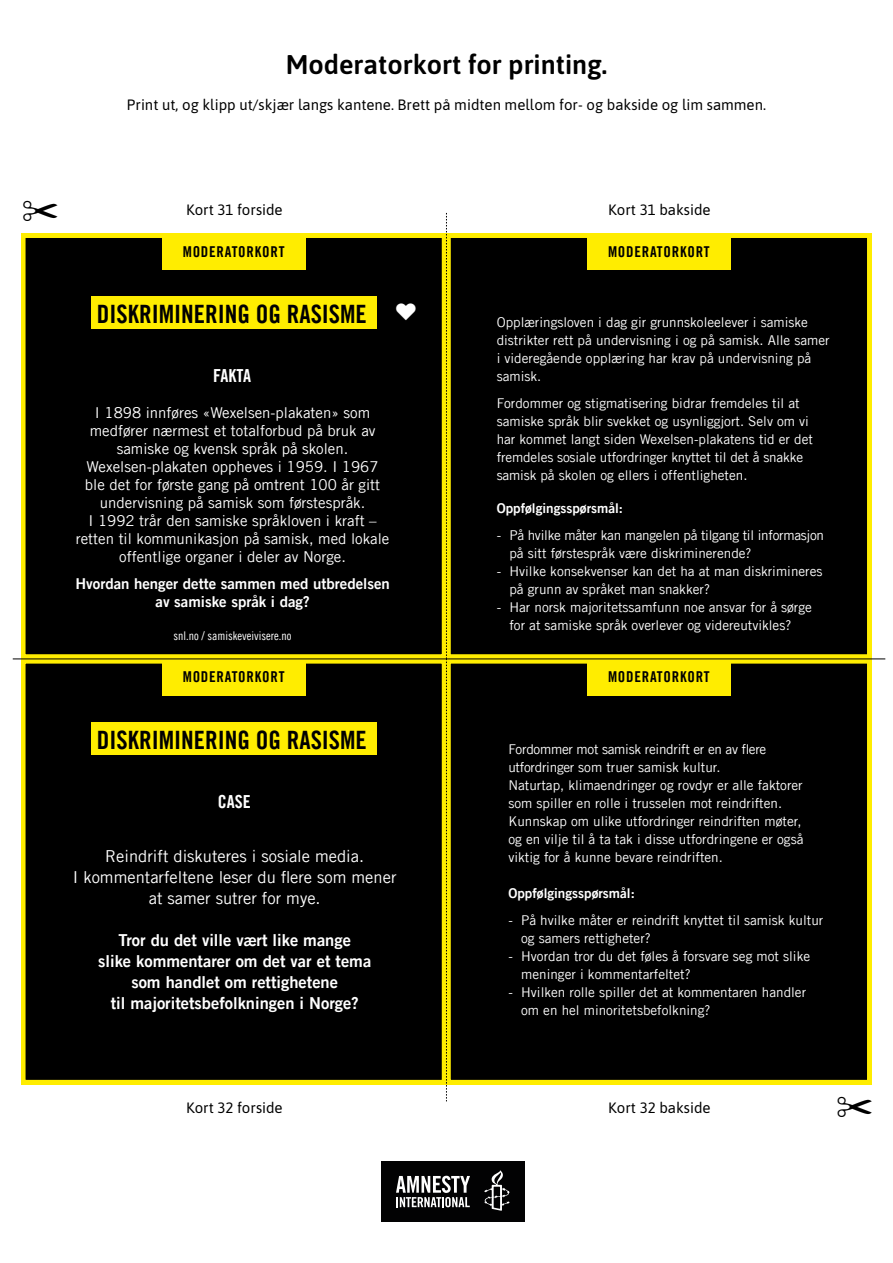
<style>
.page{position:relative;width:893px;height:1263px;background:#fff}
.page>*{position:absolute;margin:0;border:0;box-sizing:border-box;transform-origin:0 0}
.t1{font:600 27px "Asap";color:#000}
.t2{font:25.35px "Amnesty Trade Gothic Bd Cn 20";color:#000}
.t3{font:22.5px "Inter";color:#fff}
.t4{font:18px "Amnesty Trade Gothic Bd Cn 20";color:#fff}
.t5{font:16.5px/21px "Amnesty Trade Gothic Bd 2";color:#fff;text-align:center}
.t6{font:16.5px/21px "Amnesty Trade Gothic";color:#fff;text-align:center}
.t7{font:15px/18px "Amnesty Trade Gothic";color:#fff;text-align:center}
.t8{font:15px "Asap";color:#000}
.t9{font:15px/18px "Amnesty Trade Gothic Bd 2";color:#fff;text-align:center}
.t10{font:15px "Amnesty Trade Gothic Bd Cn 20";letter-spacing:.05em;color:#000}
.t11{font:13.5px/18px "Amnesty Trade Gothic";color:#fff}
.t12{font:13.5px/18px "Amnesty Trade Gothic";letter-spacing:-.02em;color:#fff}
.t13{font:13.5px "Amnesty Trade Gothic Bd 2";color:#fff}
.t14{font:12px "Amnesty Trade Gothic Cn 18";color:#fff}
</style>
<div class="page">
<div style="left:21px;top:233px;width:425px;height:426px;background:#000"></div>
<hr style="left:21px;top:233px;width:3px;height:426px;background:#ffed00">
<hr style="left:444px;top:233px;width:2px;height:426px;background:#ffed00">
<hr style="left:21px;top:233px;width:425px;height:3px;background:#ffed00">
<hr style="left:21px;top:656px;width:425px;height:3px;background:#ffed00">
<div style="left:162px;top:233px;width:144px;height:37px;background:#ffed00"></div>
<div style="left:91px;top:297px;width:285px;height:32px;background:#ffed00"></div>
<div style="left:446px;top:233px;width:425px;height:426px;background:#000"></div>
<hr style="left:446px;top:233px;width:3px;height:426px;background:#ffed00">
<hr style="left:869px;top:233px;width:2px;height:426px;background:#ffed00">
<hr style="left:446px;top:233px;width:425px;height:3px;background:#ffed00">
<hr style="left:446px;top:656px;width:425px;height:3px;background:#ffed00">
<div style="left:587px;top:233px;width:144px;height:37px;background:#ffed00"></div>
<div style="left:21px;top:659px;width:425px;height:425px;background:#000"></div>
<div style="left:21px;top:659px;width:425px;height:425px;border:4px solid #ffed00"></div>
<hr style="left:21px;top:659px;width:3px;height:425px;background:#ffed00">
<hr style="left:444px;top:659px;width:2px;height:425px;background:#ffed00">
<hr style="left:21px;top:659px;width:425px;height:3px;background:#ffed00">
<hr style="left:21px;top:1082px;width:425px;height:2px;background:#ffed00">
<div style="left:162px;top:659px;width:144px;height:36px;background:#ffed00"></div>
<div style="left:91px;top:722px;width:285px;height:33px;background:#ffed00"></div>
<div style="left:446px;top:659px;width:425px;height:425px;background:#000"></div>
<div style="left:446px;top:659px;width:425px;height:425px;border:4px solid #ffed00"></div>
<hr style="left:446px;top:659px;width:3px;height:425px;background:#ffed00">
<hr style="left:869px;top:659px;width:2px;height:425px;background:#ffed00">
<hr style="left:446px;top:659px;width:425px;height:3px;background:#ffed00">
<hr style="left:446px;top:1082px;width:425px;height:2px;background:#ffed00">
<div style="left:587px;top:659px;width:144px;height:36px;background:#ffed00"></div>
<svg style="left:446px;top:213px;width:1px;height:888px"></svg>
<hr style="left:13px;top:659px;width:872px;height:1px;background:#000">
<div style="left:381px;top:1161px;width:144px;height:61px;background:#020203"></div>
<svg style="left:484px;top:1170px;width:26px;height:41px"></svg>
<svg style="left:396px;top:1176px;width:74px;height:31px"></svg>
<h1 class="t1" style="left:286px;top:46px;width:323px">Moderatorkort for printing.</h1>
<p class="t8" style="left:127px;top:94px;width:640px">Print ut, og klipp ut/skjær langs kantene. Brett på midten mellom for- og bakside og lim sammen.</p>
<p class="t8" style="left:186px;top:199px;width:98px">Kort 31 forside</p>
<p class="t10" style="left:183px;top:242px;width:103px">MODERATORKORT</p>
<h2 class="t2" style="left:97px;top:299px;width:271px">DISKRIMINERING OG RASISME</h2>
<h3 class="t4" style="left:213px;top:365px;width:39px">FAKTA</h3>
<h3 class="t3" style="left:394px;top:295px;width:25px">❤</h3>
<p class="t7" style="left:76px;top:403px;width:315px">I 1898 innføres «Wexelsen-plakaten» som medfører nærmest et totalforbud på bruk av samiske og kvensk språk på skolen.<br>Wexelsen-plakaten oppheves i 1959. I 1967 ble det for første gang på omtrent 100 år gitt undervisning på samisk som førstespråk.<br>I 1992 trår den samiske språkloven i kraft – retten til kommunikasjon på samisk, med lokale offentlige organer i deler av Norge.</p>
<p class="t9" style="left:75px;top:574px;width:316px">Hvordan henger dette sammen med utbredelsen av samiske språk i dag?</p>
<p class="t14" style="left:174px;top:629px;width:119px">snl.no / samiskeveivisere.no</p>
<p class="t10" style="left:183px;top:668px;width:103px">MODERATORKORT</p>
<h2 class="t2" style="left:97px;top:724px;width:271px">DISKRIMINERING OG RASISME</h2>
<h3 class="t4" style="left:218px;top:791px;width:34px">CASE</h3>
<p class="t6" style="left:73px;top:845px;width:325px">Reindrift diskuteres i sosiale media.<br>I kommentarfeltene leser du flere som mener at samer sutrer for mye.</p>
<p class="t5" style="left:98px;top:929px;width:275px">Tror du det ville vært like mange<br>slike kommentarer om det var et tema som handlet om rettighetene<br>til majoritetsbefolkningen i Norge?</p>
<p class="t8" style="left:186px;top:1097px;width:98px">Kort 32 forside</p>
<p class="t8" style="left:608px;top:199px;width:104px">Kort 31 bakside</p>
<p class="t10" style="left:608px;top:242px;width:103px">MODERATORKORT</p>
<p class="t11" style="left:497px;top:313px;width:334px">Opplæringsloven i dag gir grunnskoleelever i samiske distrikter rett på undervisning i og på samisk. Alle samer i videregående opplæring har krav på undervisning på samisk.</p>
<p class="t11" style="left:497px;top:394px;width:318px">Fordommer og stigmatisering bidrar fremdeles til at samiske språk blir svekket og usynliggjort. Selv om vi har kommet langt siden Wexelsen-plakatens tid er det fremdeles sosiale utfordringer knyttet til det å snakke samisk på skolen og ellers i offentligheten.</p>
<p class="t13" style="left:497px;top:499px;width:128px">Oppfølgingsspørsmål:</p>
<p class="t12" style="left:509px;top:526px;width:316px;text-indent:-13px">- På hvilke måter kan mangelen på tilgang til informasjon på sitt førstespråk være diskriminerende?</p>
<p class="t11" style="left:509px;top:562px;width:315px;text-indent:-13px">- Hvilke konsekvenser kan det ha at man diskrimineres på grunn av språket man snakker?</p>
<p class="t11" style="left:497px;top:598px;width:317px;text-align:center">- Har norsk majoritetssamfunn noe ansvar for å sørge for at samiske språk overlever og videreutvikles?</p>
<p class="t10" style="left:608px;top:668px;width:103px">MODERATORKORT</p>
<p class="t11" style="left:508px;top:740px;width:297px">Fordommer mot samisk reindrift er en av flere utfordringer som truer samisk kultur.<br>Naturtap, klimaendringer og rovdyr er alle faktorer som spiller en rolle i trusselen mot reindriften.<br>Kunnskap om ulike utfordringer reindriften møter, og en vilje til å ta tak i disse utfordringene er også viktig for å kunne bevare reindriften.</p>
<p class="t13" style="left:508px;top:884px;width:128px">Oppfølgingsspørsmål:</p>
<p class="t11" style="left:521px;top:911px;width:304px;text-indent:-13px">- På hvilke måter er reindrift knyttet til samisk kultur og samers rettigheter?</p>
<p class="t11" style="left:521px;top:947px;width:291px;text-indent:-13px">- Hvordan tror du det føles å forsvare seg mot slike meninger i kommentarfeltet?</p>
<p class="t11" style="left:521px;top:983px;width:286px;text-indent:-13px">- Hvilken rolle spiller det at kommentaren handler om en hel minoritetsbefolkning?</p>
<p class="t8" style="left:608px;top:1097px;width:104px">Kort 32 bakside</p>
</div>
